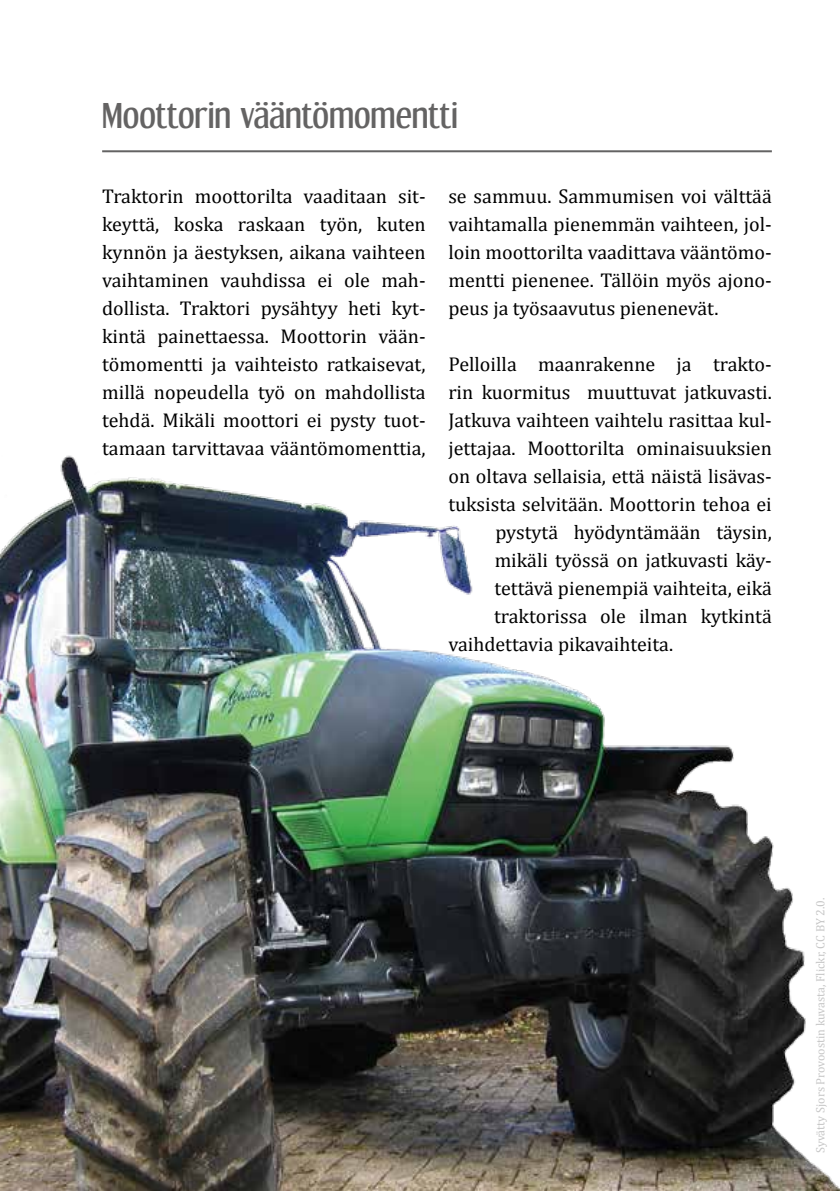
<style>
.page{position:relative;width:840px;height:1191px;background:#fff}
.page>*{position:absolute;margin:0;border:0;box-sizing:border-box;transform-origin:0 0}
.t1{font:32px "Dream Orphanage Rg";color:#646363}
.t2{font:20px/28px "Cambria";color:#000;text-align:justify}
.t3{font:12px "Cambria";color:#c6c6c6}
</style>
<div class="page">
<img style="left:0;top:455px;width:839px;height:736px">
<hr style="left:102px;top:150px;width:669px;height:2px;background:#646363">
<h1 class="t1" style="left:102px;top:96px;width:357px">Moottorin vääntömomentti</h1>
<p class="t2" style="left:102px;top:182px;width:325px">Traktorin moottorilta vaaditaan sit&shy;keyttä, koska raskaan työn, kuten kynnön ja äestyksen, aikana vaihteen vaihtaminen vauhdissa ei ole mah&shy;dollista. Traktori pysähtyy heti kyt&shy;kintä painettaessa. Moottorin vään&shy;tömomentti ja vaihteisto ratkaisevat, millä nopeudella työ on mahdollista tehdä. Mikäli moottori ei pysty tuot&shy;tamaan tarvittavaa vääntömomenttia,</p>
<p class="t2" style="left:448px;top:182px;width:325px">se sammuu. Sammumisen voi välttää vaihtamalla pienemmän vaihteen, jol&shy;loin moottorilta vaadittava vääntömo&shy;mentti pienenee. Tällöin myös ajono&shy;peus ja työsaavutus pienenevät.</p>
<p class="t2" style="left:448px;top:350px;width:325px">Pelloilla maanrakenne ja trakto-</p>
<p class="t2" style="left:448px;top:378px;width:325px">rin kuormitus muuttuvat jatkuvasti.</p>
<p class="t2" style="left:448px;top:406px;width:325px">Jatkuva vaihteen vaihtelu rasittaa kul-</p>
<p class="t2" style="left:448px;top:434px;width:325px">jettajaa. Moottorilta ominaisuuksien</p>
<p class="t2" style="left:448px;top:462px;width:325px">on oltava sellaisia, että näistä lisävas-</p>
<p class="t2" style="left:448px;top:490px;width:325px">tuksista selvitään. Moottorin tehoa ei</p>
<p class="t2" style="left:495px;top:518px;width:278px">pystytä hyödyntämään täysin,</p>
<p class="t2" style="left:494px;top:546px;width:278px">mikäli työssä on jatkuvasti käy-</p>
<p class="t2" style="left:494px;top:574px;width:278px">tettävä pienempiä vaihteita, eikä</p>
<p class="t2" style="left:494px;top:602px;width:279px">traktorissa ole ilman kytkintä</p>
<p class="t2" style="left:448px;top:630px;width:226px">vaihdettavia pikavaihteita.</p>
<p class="t3" style="left:813px;top:1153px;width:257px;rotate:-90deg">Syvätty Sjors Provoostin kuvasta, Flickr, CC BY 2.0.</p>
</div>
